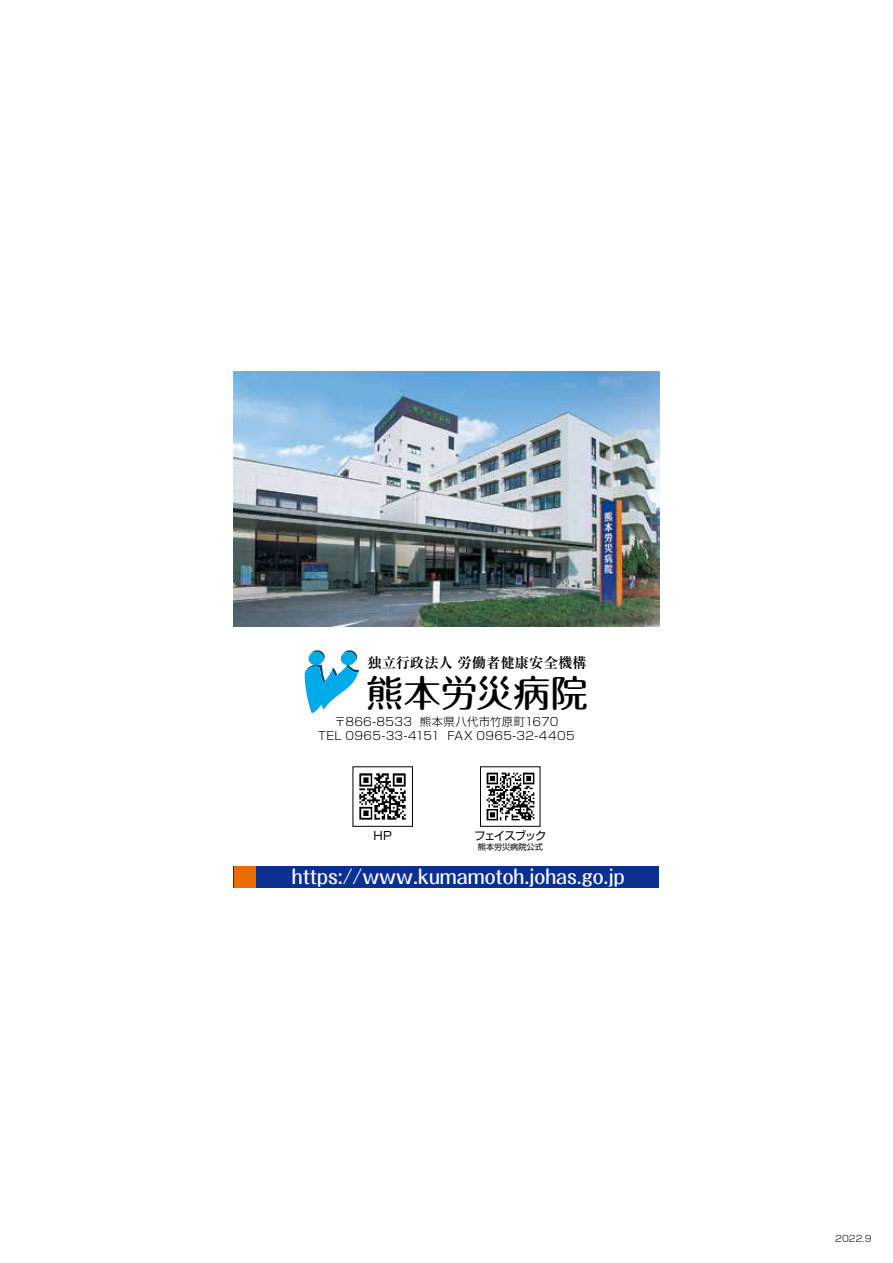
<style>
.page{position:relative;width:893px;height:1263px;background:#fff}
.page>*{position:absolute;margin:0;border:0;box-sizing:border-box;transform-origin:0 0}
.t1{font:500 37.05px "Maru Fo Pro";letter-spacing:.01em;color:#000}
.t2{font:500 19.5px "Folk Pro";color:#fff}
.t3{font:700 14.25px "Ryumin Pr 6";letter-spacing:.01em;color:#000}
.t4{font:300 11.4px/13.6px "Shin Go Pr 6";letter-spacing:.025em;color:#000;text-align:center}
.t5{font:11.4px "Shin Go Pr 6";letter-spacing:-.095em;color:#000}
.t6{font:300 9px "Shin Go Pr 6";color:#000}
.t7{font:8.1px "Shin Go Pr 6";color:#000}
</style>
<div class="page">
<svg style="left:305px;top:650px;width:54px;height:63px"></svg>
<div style="left:234px;top:866px;width:425px;height:22px;background:#0b3190"></div>
<div style="left:234px;top:866px;width:21px;height:22px;background:#ed6c00"></div>
<img style="left:234px;top:371px;width:425px;height:256px">
<div style="left:480px;top:766px;width:60px;height:61px;border:1px solid #000"></div>
<img style="left:480px;top:767px;width:60px;height:59px">
<div style="left:353px;top:766px;width:60px;height:61px;border:1px solid #000"></div>
<img style="left:353px;top:767px;width:59px;height:59px">
<p class="t3" style="left:367px;top:651px;width:221px">独立行政法人 労働者健康安全機構</p>
<h1 class="t1" style="left:366px;top:663px;width:223px">熊本労災病院</h1>
<p class="t4" style="left:318px;top:714px;width:258px">〒866-8533 熊本県八代市竹原町1670<br>TEL 0965-33-4151 FAX 0965-32-4405</p>
<p class="t5" style="left:374px;top:826px;width:20px">HP</p>
<p class="t5" style="left:474px;top:826px;width:74px">フェイスブック</p>
<p class="t7" style="left:478px;top:840px;width:67px">熊本労災病院公式</p>
<h2 class="t2" style="left:292px;top:860px;width:334px">https://www.kumamotoh.johas.go.jp</h2>
<p class="t6" style="left:835px;top:1231px;width:38px">2022.9</p>
</div>
